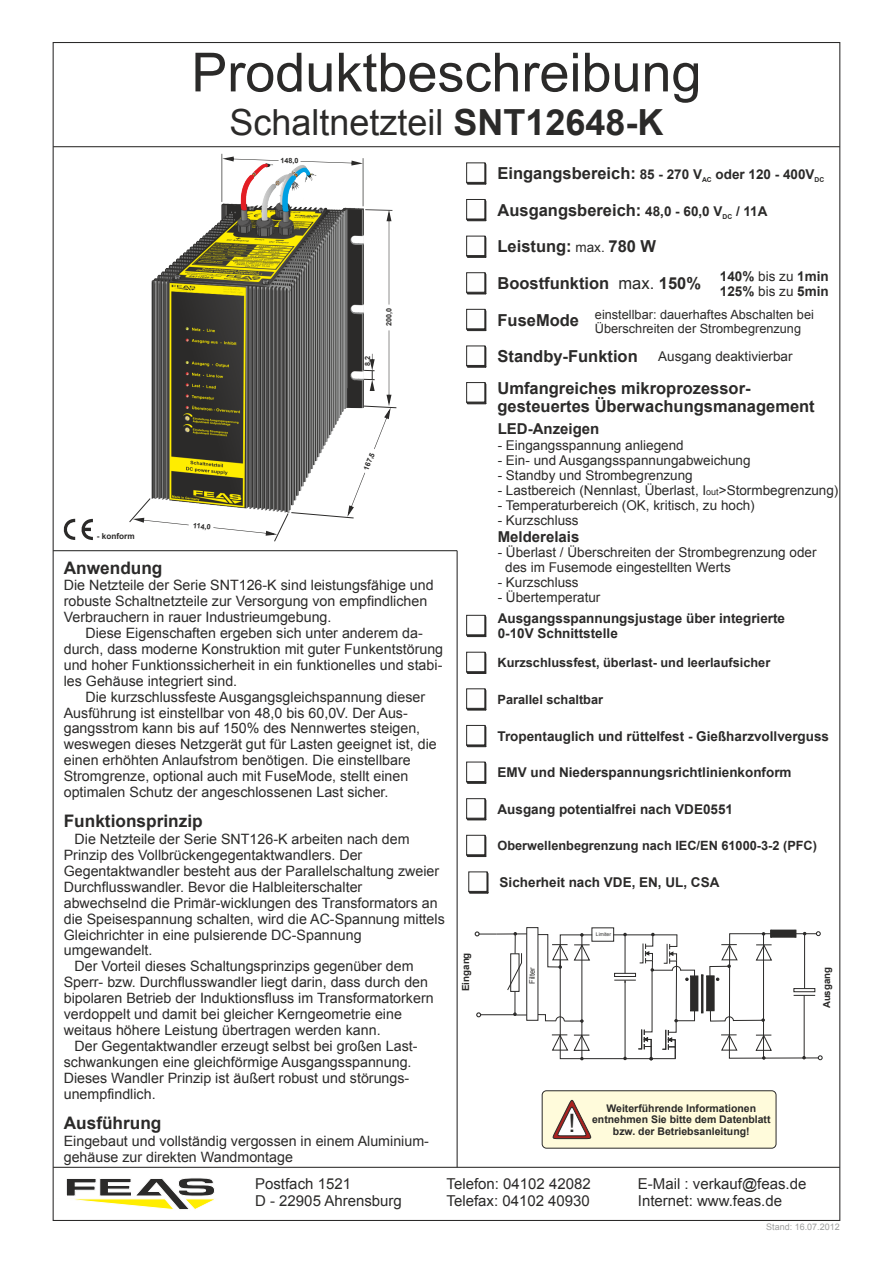
<style>
.page{position:relative;width:893px;height:1263px;background:#fff}
.page>*{position:absolute;margin:0;border:0;box-sizing:border-box;transform-origin:0 0}
.t1{font:54px "Arial";color:#2b2a29}
.t2{font:36px "Arial";color:#2b2a29}
.t3{font:25.35px "Arial";color:#2b2a29}
.t4{font:700 17.25px "Arial";color:#2b2a29}
.t5{font:700 16.5px/18.5px "Arial";color:#2b2a29}
.t6{font:15px/16.8px "Arial";color:#2b2a29}
.t7{font:700 15px "Arial";color:#2b2a29}
.t8{font:14.25px/15.9px "Arial";color:#2b2a29}
.t9{font:13.5px/15.1px "Arial";color:#2b2a29}
.t10{font:700 13.5px/15.1px "Arial";color:#2b2a29}
.t11{font:700 12.75px "Arial";color:#2b2a29}
.t12{font:12.75px/14.2px "Arial";color:#2b2a29}
.t13{font:700 10.5px/11.7px "Arial";color:#2b2a29;text-align:center}
.t14{font:700 9.75px "Arial";color:#2b2a29}
.t15{font:9px "Arial";color:#9d9e9e}
.t16{font:700 8.25px "Arial";color:#2b2a29}
.t17{font:7.65px "Arial";color:#2b2a29}
.t18{font:700 7.2px "Arial";color:#2b2a29}
.t19{font:5.1px "Arial";color:#2b2a29}
.s1{font-weight:700}
.s2{font-size:16.5px}
.s3{font-size:13.5px}
.s4{font-weight:400;font-size:13.5px}
.s5{font-weight:400}
.s6{font-weight:700;font-size:16.5px}
.s7{font-size:9px}
</style>
<div class="page">
<hr style="left:53px;top:1167px;width:787px;height:1px;background:#2b2a29">
<hr style="left:53px;top:550px;width:404px;height:1px;background:#2b2a29">
<hr style="left:53px;top:146px;width:787px;height:1px;background:#2b2a29">
<hr style="left:457px;top:551px;width:1px;height:616px;background:#2b2a29">
<svg style="left:66px;top:1178px;width:149px;height:32px"></svg>
<svg style="left:63px;top:518px;width:30px;height:22px"></svg>
<svg style="left:466px;top:162px;width:20px;height:23px"></svg>
<svg style="left:466px;top:199px;width:20px;height:23px"></svg>
<svg style="left:466px;top:236px;width:20px;height:22px"></svg>
<div style="left:542px;top:1090px;width:234px;height:58px;background:#fffbdb;border:1px solid #2b2a29;border-radius:4px"></div>
<svg style="left:552px;top:1099px;width:40px;height:40px"></svg>
<svg style="left:466px;top:272px;width:20px;height:23px"></svg>
<svg style="left:466px;top:382px;width:20px;height:23px"></svg>
<svg style="left:466px;top:309px;width:20px;height:23px"></svg>
<svg style="left:466px;top:345px;width:20px;height:23px"></svg>
<hr style="left:222px;top:154px;width:1px;height:48px;background:#2b2a29">
<hr style="left:363px;top:158px;width:1px;height:48px;background:#2b2a29">
<svg style="left:222px;top:157px;width:57px;height:4px"></svg>
<svg style="left:301px;top:161px;width:62px;height:2px"></svg>
<svg style="left:129px;top:494px;width:60px;height:32px"></svg>
<svg style="left:213px;top:473px;width:152px;height:69px"></svg>
<svg style="left:363px;top:330px;width:34px;height:119px"></svg>
<svg style="left:365px;top:209px;width:28px;height:96px"></svg>
<img style="left:152px;top:163px;width:211px;height:350px">
<svg style="left:466px;top:688px;width:20px;height:23px"></svg>
<svg style="left:466px;top:725px;width:20px;height:23px"></svg>
<svg style="left:466px;top:652px;width:20px;height:22px"></svg>
<svg style="left:466px;top:762px;width:20px;height:22px"></svg>
<svg style="left:468px;top:871px;width:21px;height:23px"></svg>
<svg style="left:466px;top:835px;width:20px;height:23px"></svg>
<svg style="left:466px;top:798px;width:20px;height:23px"></svg>
<svg style="left:466px;top:615px;width:20px;height:23px"></svg>
<hr style="left:583px;top:1058px;width:93px;height:1px;background:#2b2a29">
<svg style="left:476px;top:1012px;width:5px;height:5px"></svg>
<div style="left:591px;top:927px;width:23px;height:15px;border:1px solid #2b2a29"></div>
<hr style="left:497px;top:933px;width:30px;height:1px;background:#2b2a29">
<svg style="left:507px;top:932px;width:20px;height:84px"></svg>
<svg style="left:475px;top:931px;width:22px;height:5px"></svg>
<hr style="left:481px;top:1014px;width:34px;height:1px;background:#2b2a29">
<svg style="left:614px;top:930px;width:208px;height:130px"></svg>
<svg style="left:537px;top:933px;width:56px;height:127px"></svg>
<h1 class="t1" style="left:191px;top:52px;width:512px">Produktbeschreibung</h1>
<h2 class="t2" style="left:229px;top:109px;width:436px">Schaltnetzteil <span class="s1">SNT12648-K</span></h2>
<p class="t18" style="left:281px;top:158px;width:20px;rotate:2deg">148,0</p>
<p class="t10" style="left:497px;top:168px;width:328px"><span class="s2">Eingangsbereich:</span> 85 - 270 V<sub>AC</sub> oder 120 - 400V<sub>DC</sub></p>
<p class="t5" style="left:497px;top:202px;width:272px">Ausgangsbereich: <span class="s3">48,0 - 60,0 V</span><sub>DC</sub> <span class="s3">/ 11A</span></p>
<p class="t5" style="left:497px;top:239px;width:160px">Leistung: <span class="s4">max.</span> 780 W</p>
<p class="t18" style="left:365px;top:366px;width:12px;rotate:-90deg">8,2</p>
<p class="t18" style="left:386px;top:326px;width:20px;rotate:-90deg">200,0</p>
<p class="t18" style="left:363px;top:469px;width:20px;rotate:-68deg">167,5</p>
<p class="t16" style="left:97px;top:533px;width:39px">- konform</p>
<p class="t18" style="left:193px;top:523px;width:19px;rotate:6deg">114,0</p>
<p class="t4" style="left:64px;top:561px;width:100px">Anwendung</p>
<p class="t8" style="left:64px;top:578px;width:371px">Die Netzteile der Serie SNT126-K sind leistungsfähige und robuste Schaltnetzteile zur Versorgung von empfindlichen<br>Verbrauchern in rauer Industrieumgebung.</p>
<p class="t8" style="left:64px;top:626px;width:381px;text-indent:22px">Diese Eigenschaften ergeben sich unter anderem da&shy;durch, dass moderne Konstruktion mit guter Funkentstörung und hoher Funktionssicherheit in ein funktionelles und stabi&shy;les Gehäuse integriert sind.</p>
<p class="t8" style="left:64px;top:690px;width:375px;text-indent:22px">Die kurzschlussfeste Ausgangsgleichspannung dieser Ausführung ist einstellbar von 48,0 bis 60,0V. Der Aus&shy;gangsstrom kann bis auf 150% des Nennwertes steigen, weswegen dieses Netzgerät gut für Lasten geeignet ist, die einen erhöhten Anlaufstrom benötigen. Die einstellbare Stromgrenze, optional auch mit FuseMode, stellt einen optimalen Schutz der angeschlossenen Last sicher.</p>
<p class="t4" style="left:64px;top:815px;width:140px">Funktionsprinzip</p>
<p class="t8" style="left:75px;top:832px;width:337px">Die Netzteile der Serie SNT126-K arbeiten nach dem</p>
<p class="t8" style="left:64px;top:848px;width:300px">Prinzip des Vollbrückengegentaktwandlers. Der</p>
<p class="t8" style="left:64px;top:864px;width:377px">Gegentaktwandler besteht aus der Parallelschaltung zweier</p>
<p class="t8" style="left:64px;top:880px;width:300px">Durchflusswandler. Bevor die Halbleiterschalter</p>
<p class="t8" style="left:64px;top:896px;width:375px">abwechselnd die Primär-wicklungen des Transformators an</p>
<p class="t8" style="left:64px;top:912px;width:383px">die Speisespannung schalten, wird die AC-Spannung mittels</p>
<p class="t8" style="left:64px;top:928px;width:299px">Gleichrichter in eine pulsierende DC-Spannung</p>
<p class="t8" style="left:64px;top:944px;width:90px">umgewandelt.</p>
<p class="t8" style="left:75px;top:960px;width:340px">Der Vorteil dieses Schaltungsprinzips gegenüber dem</p>
<p class="t8" style="left:64px;top:976px;width:366px">Sperr- bzw. Durchflusswandler liegt darin, dass durch den</p>
<p class="t8" style="left:64px;top:991px;width:371px">bipolaren Betrieb der Induktionsfluss im Transformatorkern</p>
<p class="t8" style="left:64px;top:1007px;width:340px">verdoppelt und damit bei gleicher Kerngeometrie eine</p>
<p class="t8" style="left:64px;top:1023px;width:318px">weitaus höhere Leistung übertragen werden kann.</p>
<p class="t8" style="left:75px;top:1039px;width:344px">Der Gegentaktwandler erzeugt selbst bei großen Last-</p>
<p class="t8" style="left:64px;top:1055px;width:349px">schwankungen eine gleichförmige Ausgangsspannung.</p>
<p class="t8" style="left:64px;top:1071px;width:347px">Dieses Wandler Prinzip ist äußert robust und störungs-</p>
<p class="t8" style="left:64px;top:1087px;width:93px">unempfindlich.</p>
<p class="t4" style="left:64px;top:1116px;width:99px">Ausführung</p>
<p class="t8" style="left:64px;top:1134px;width:367px">Eingebaut und vollständig vergossen in einem Aluminium&shy;gehäuse zur direkten Wandmontage</p>
<p class="t14" style="left:462px;top:991px;width:40px;rotate:-90deg">Eingang</p>
<p class="t5" style="left:497px;top:276px;width:205px">Boostfunktion <span class="s5">max.</span> 150%</p>
<p class="t10" style="left:720px;top:270px;width:110px">140% <span class="s5">bis zu</span> 1min<br>125% <span class="s5">bis zu</span> 5min</p>
<p class="t12" style="left:595px;top:308px;width:221px;text-indent:-97px"><span class="s6">FuseMode</span> einstellbar: dauerhaftes Abschalten bei<br>Überschreiten der Strombegrenzung</p>
<p class="t9" style="left:497px;top:350px;width:297px"><span class="s6">Standby-Funktion</span> Ausgang deaktivierbar</p>
<p class="t5" style="left:497px;top:380px;width:319px">Umfangreiches mikroprozessor&shy;gesteuertes Überwachungsmanagement</p>
<p class="t7" style="left:498px;top:423px;width:103px">LED-Anzeigen</p>
<p class="t9" style="left:498px;top:439px;width:188px">- Eingangsspannung anliegend</p>
<p class="t9" style="left:498px;top:454px;width:254px">- Ein- und Ausgangsspannungabweichung</p>
<p class="t9" style="left:498px;top:469px;width:197px">- Standby und Strombegrenzung</p>
<p class="t9" style="left:498px;top:484px;width:342px">- Lastbereich (Nennlast, Überlast, I<span class="s7">out</span>&gt;Stormbegrenzung)</p>
<p class="t9" style="left:498px;top:499px;width:259px">- Temperaturbereich (OK, kritisch, zu hoch)</p>
<p class="t9" style="left:498px;top:514px;width:83px">- Kurzschluss</p>
<p class="t7" style="left:498px;top:531px;width:83px">Melderelais</p>
<p class="t9" style="left:505px;top:546px;width:313px;text-indent:-8px">- Überlast / Überschreiten der Strombegrenzung oder des im Fusemode eingestellten Werts</p>
<p class="t9" style="left:498px;top:576px;width:83px">- Kurzschluss</p>
<p class="t9" style="left:498px;top:591px;width:104px">- Übertemperatur</p>
<p class="t10" style="left:498px;top:612px;width:289px">Ausgangsspannungsjustage über integrierte<br>0-10V Schnittstelle</p>
<p class="t11" style="left:497px;top:658px;width:274px">Kurzschlussfest, überlast- und leerlaufsicher</p>
<p class="t11" style="left:497px;top:695px;width:107px">Parallel schaltbar</p>
<p class="t10" style="left:497px;top:730px;width:333px">Tropentauglich und rüttelfest - Gießharzvollverguss</p>
<p class="t10" style="left:497px;top:766px;width:296px">EMV und Niederspannungsrichtlinienkonform</p>
<p class="t10" style="left:497px;top:803px;width:237px">Ausgang potentialfrei nach VDE0551</p>
<p class="t11" style="left:497px;top:841px;width:321px">Oberwellenbegrenzung nach IEC/EN 61000-3-2 (PFC)</p>
<p class="t10" style="left:500px;top:876px;width:221px">Sicherheit nach VDE, EN, UL, CSA</p>
<p class="t19" style="left:596px;top:932px;width:17px">Limiter</p>
<p class="t17" style="left:529px;top:984px;width:18px;rotate:-90deg">Filter</p>
<p class="t14" style="left:823px;top:1008px;width:43px;rotate:-90deg">Ausgang</p>
<h3 class="t3" style="left:568px;top:1114px;width:9px">!</h3>
<p class="t13" style="left:592px;top:1103px;width:180px">Weiterführende Informationen entnehmen Sie bitte dem Datenblatt</p>
<p class="t13" style="left:613px;top:1126px;width:138px">bzw. der Betriebsanleitung!</p>
<p class="t6" style="left:255px;top:1176px;width:148px">Postfach 1521<br>D - 22905 Ahrensburg</p>
<p class="t6" style="left:446px;top:1176px;width:146px">Telefon: 04102 42082<br>Telefax: 04102 40930</p>
<p class="t6" style="left:638px;top:1176px;width:170px">E-Mail : verkauf@feas.de<br>Internet: www.feas.de</p>
<p class="t15" style="left:766px;top:1223px;width:75px">Stand: 16.07.2012</p>
</div>
